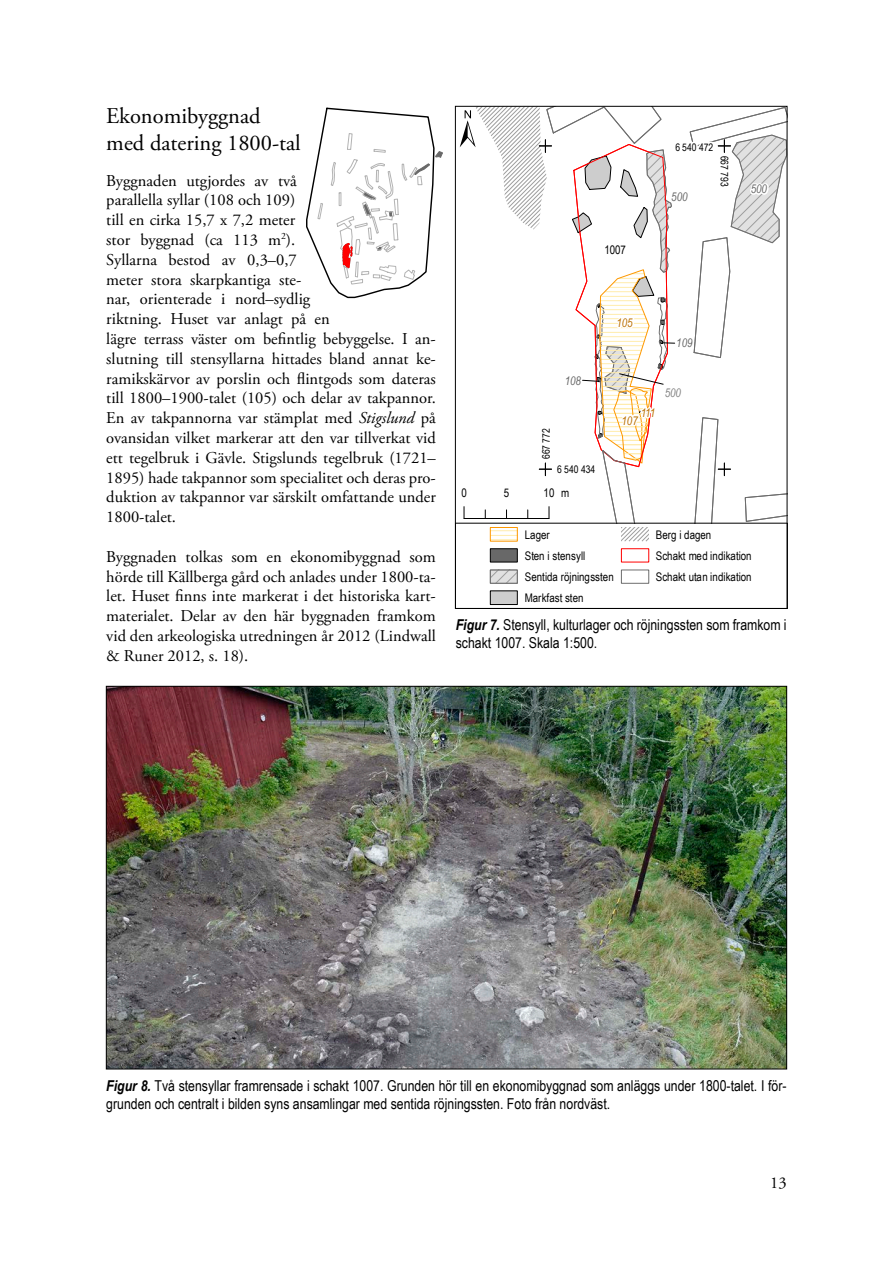
<style>
.page{position:relative;width:893px;height:1263px;background:#fff}
.page>*{position:absolute;margin:0;border:0;box-sizing:border-box;transform-origin:0 0}
.t1{font:52.5px "ESRI North";color:#000}
.t2{font:22.5px/27px "Adobe Garamond Pro";color:#000}
.t3{font:16.5px/19.8px "Adobe Garamond Pro";color:#000}
.t4{font:15px/18px "Arial Narrow";color:#000}
.t5{font:11.85px/21.1px "Arial Narrow";color:#000}
.t6{font:italic 11.85px "Arial Narrow";color:#686868}
.t7{font:italic 11.85px "Arial Narrow";color:#bb7000}
.t8{font:italic 11.85px "Arial Narrow";color:#838383}
.t9{font:10.5px "Arial Narrow";letter-spacing:-.01em;color:#000}
.s1{font-style:italic}
.s2{font-weight:700;font-style:italic}
</style>
<div class="page">
<img style="left:108px;top:688px;width:677px;height:379px">
<div style="left:490px;top:548px;width:28px;height:14px;background:#686868;border:1px solid #000"></div>
<svg style="left:492px;top:572px;width:24px;height:10px"></svg>
<div style="left:490px;top:570px;width:28px;height:14px;border:1px solid #6d6d6d"></div>
<div style="left:490px;top:591px;width:27px;height:14px;background:#cdcdcd;border:1px solid #000"></div>
<svg style="left:458px;top:108px;width:327px;height:433px"></svg>
<div style="left:621px;top:570px;width:28px;height:14px;border:1px solid #6d6d6d"></div>
<svg style="left:306px;top:107px;width:137px;height:192px"></svg>
<h2 class="t2" style="left:106px;top:103px;width:196px">Ekonomibyggnad med datering 1800-tal</h2>
<p class="t3" style="left:106px;top:171px;width:331px">Byggnaden utgjordes av två<br>parallella syllar (108 och 109)<br>till en cirka 15,7 x 7,2 meter<br>stor byggnad (ca 113 m<sup>2</sup>).<br>Syllarna bestod av 0,3–0,7<br>meter stora skarpkantiga ste-<br>nar, orienterade i nord–sydlig<br>riktning. Huset var anlagt på en<br>lägre terrass väster om befintlig bebyggelse. I an&shy;slutning till stensyllarna hittades bland annat ke&shy;ramikskärvor av porslin och flintgods som dateras till 1800–1900-talet (105) och delar av takpannor.<br>En av takpannorna var stämplat med <span class="s1">Stigslund</span> på ovansidan vilket markerar att den var tillverkat vid ett tegelbruk i Gävle. Stigslunds tegelbruk (1721– 1895) hade takpannor som specialitet och deras pro&shy;duktion av takpannor var särskilt omfattande under 1800-talet.</p>
<p class="t3" style="left:106px;top:547px;width:331px;text-align:justify">Byggnaden tolkas som en ekonomibyggnad som hörde till Källberga gård och anlades under 1800-ta&shy;let. Huset finns inte markerat i det historiska kart&shy;materialet. Delar av den här byggnaden framkom vid den arkeologiska utredningen år 2012 (Lindwall &amp; Runer 2012, s. 18).</p>
<h1 class="t1" style="left:460px;top:99px;width:17px">±</h1>
<p class="t5" style="left:604px;top:239px;width:23px">1007</p>
<p class="t9" style="left:675px;top:139px;width:39px">6 540 472</p>
<p class="t6" style="left:671px;top:188px;width:18px">500</p>
<p class="t9" style="left:732px;top:156px;width:33px;rotate:90deg">667 793</p>
<p class="t6" style="left:751px;top:181px;width:18px">500</p>
<p class="t6" style="left:565px;top:372px;width:18px">108</p>
<p class="t9" style="left:538px;top:459px;width:33px;rotate:-90deg">667 772</p>
<p class="t9" style="left:557px;top:462px;width:39px">6 540 434</p>
<p class="t7" style="left:616px;top:315px;width:18px">105</p>
<p class="t6" style="left:676px;top:335px;width:18px">109</p>
<p class="t7" style="left:641px;top:405px;width:16px">111</p>
<p class="t7" style="left:622px;top:412px;width:18px">107</p>
<p class="t8" style="left:665px;top:384px;width:18px">500</p>
<p class="t5" style="left:461px;top:482px;width:7px">0</p>
<p class="t5" style="left:504px;top:482px;width:7px">5</p>
<p class="t5" style="left:544px;top:482px;width:27px">10 m</p>
<p class="t5" style="left:525px;top:523px;width:90px">Lager<br>Sten i stensyll<br>Sentida röjningssten<br>Markfast sten</p>
<p class="t5" style="left:656px;top:523px;width:97px">Berg i dagen<br>Schakt med indikation<br>Schakt utan indikation</p>
<p class="t4" style="left:456px;top:615px;width:332px"><span class="s2">Figur 7.</span> Stensyll, kulturlager och röjningssten som framkom i schakt 1007. Skala 1:500.</p>
<p class="t4" style="left:106px;top:1076px;width:682px"><span class="s2">Figur 8.</span> Två stensyllar framrensade i schakt 1007. Grunden hör till en ekonomibyggnad som anläggs under 1800-talet. I för&shy;grunden och centralt i bilden syns ansamlingar med sentida röjningssten. Foto från nordväst.</p>
<p class="t3" style="left:770px;top:1173px;width:18px">13</p>
</div>
